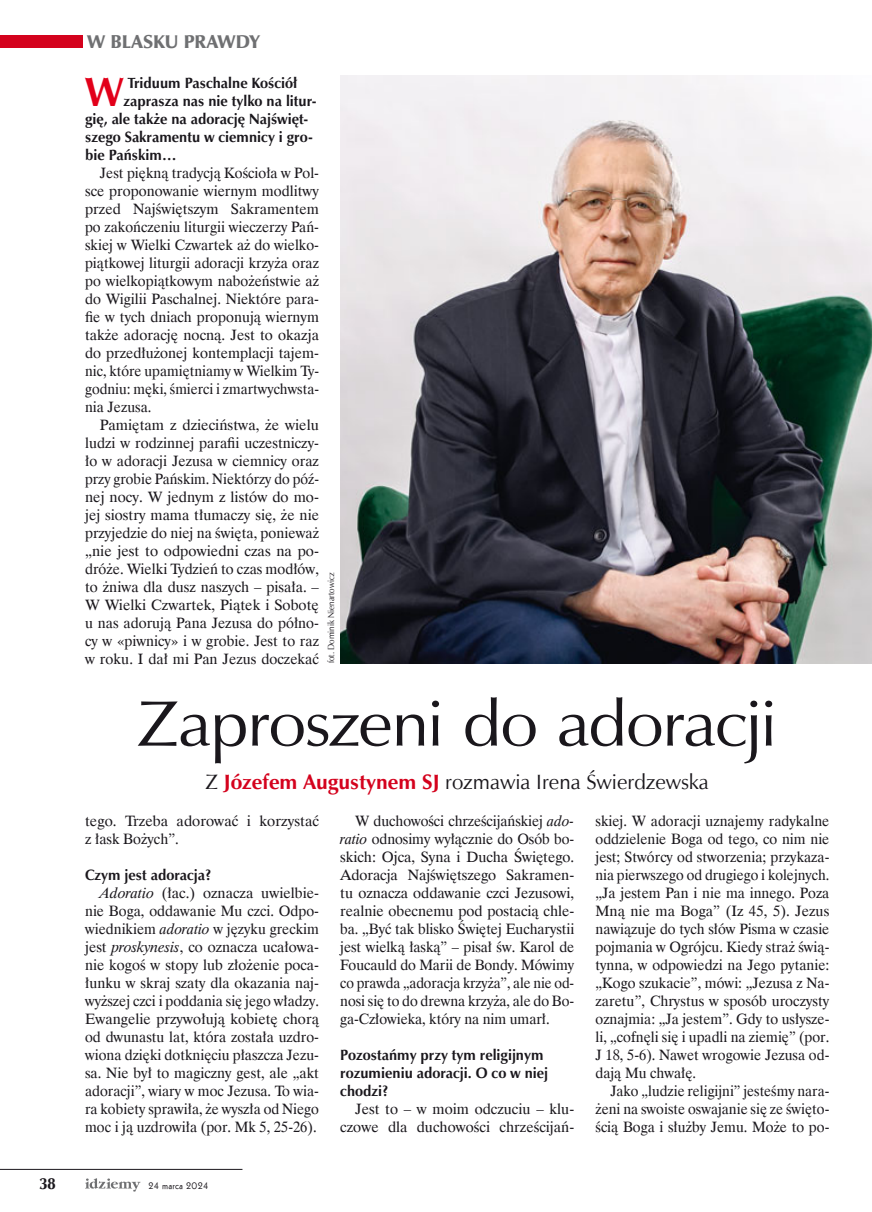
<style>
.page{position:relative;width:872px;height:1212px;background:#fff}
.page>*{position:absolute;margin:0;border:0;box-sizing:border-box;transform-origin:0 0}
.t1{font:64.8px "Zapf Humnst EU";letter-spacing:-.02em;color:#1a171c;scale:1.06 1}
.t2{font:700 41.4px "Zapf Humnst EU";color:#e2001a;scale:.96 1}
.t3{font:21px "Zapf Humnst EU";color:#1a171c}
.t4{font:18.75px "Zapf Humnst Ult EU";color:#6f7072}
.t5{font:16.5px "Zapf Humnst Ult EU";color:#1a171c;scale:.9 1}
.t6{font:15px/18px "Dutch 801 EU";color:#1a171c;text-align:justify;scale:.96 1}
.t7{font:15px/18px "Dutch 801 EU";color:#1a171c}
.t8{font:700 15px "Zapf Humnst EU";color:#1a171c;scale:.96 1}
.t9{font:15px "Dutch 801 EU";color:#1a171c;scale:.95 1}
.t10{font:15px "Dutch 801 EU";color:#1a171c;scale:.94 1}
.t11{font:10.5px "Geometric 231 EU";letter-spacing:.005em;color:#1a171c}
.t12{font:9px "Zapf Humnst EU";color:#1a171c;scale:.9 1}
.s1{font-weight:700;color:#d4021d}
.s2{font-style:italic}
</style>
<div class="page">
<svg style="left:85px;top:1178px;width:56px;height:13px"></svg>
<hr style="left:0;top:1169px;width:242px;height:1px;background:#1a171c">
<div style="left:0;top:35px;width:83px;height:13px;background:#d4021d"></div>
<img style="left:340px;top:75px;width:532px;height:588px">
<p class="t4" style="left:87px;top:30px;width:174px">W BLASKU PRAWDY</p>
<p class="t2" style="left:85px;top:66px;width:41px">W</p>
<p class="t8" style="left:127px;top:73px;width:179px">Triduum Paschalne Kościół</p>
<p class="t8" style="left:123px;top:91px;width:203px">zaprasza nas nie tylko na litur-</p>
<p class="t8" style="left:85px;top:109px;width:234px">gię, ale także na adorację Najświęt-</p>
<p class="t8" style="left:85px;top:127px;width:239px">szego Sakramentu w ciemnicy i gro-</p>
<p class="t8" style="left:85px;top:145px;width:97px">bie Pańskim…</p>
<p class="t6" style="left:100px;top:163px;width:230px">Jest piękną tradycją Kościoła w Pol-</p>
<p class="t7" style="left:85px;top:181px;width:235px">sce proponowanie wiernym modlitwy</p>
<p class="t7" style="left:85px;top:199px;width:235px">przed Najświętszym Sakramentem</p>
<p class="t6" style="left:85px;top:217px;width:245px">po zakończeniu liturgii wieczerzy Pań-</p>
<p class="t6" style="left:85px;top:235px;width:245px">skiej w Wielki Czwartek aż do wielko-</p>
<p class="t6" style="left:85px;top:253px;width:245px">piątkowej liturgii adoracji krzyża oraz</p>
<p class="t6" style="left:85px;top:271px;width:245px">po wielkopiątkowym nabożeństwie aż</p>
<p class="t7" style="left:85px;top:289px;width:235px">do Wigilii Paschalnej. Niektóre para-</p>
<p class="t7" style="left:85px;top:307px;width:235px">fie w tych dniach proponują wiernym</p>
<p class="t7" style="left:85px;top:325px;width:235px">także adorację nocną. Jest to okazja</p>
<p class="t7" style="left:85px;top:343px;width:235px">do przedłużonej kontemplacji tajem-</p>
<p class="t9" style="left:85px;top:361px;width:248px">nic, które upamiętniamy w Wielkim Ty-</p>
<p class="t9" style="left:85px;top:379px;width:248px">godniu: męki, śmierci i zmartwychwsta-</p>
<p class="t6" style="left:85px;top:397px;width:71px">nia Jezusa.</p>
<p class="t7" style="left:100px;top:415px;width:220px">Pamiętam z dzieciństwa, że wielu</p>
<p class="t7" style="left:85px;top:433px;width:235px">ludzi w rodzinnej parafii uczestniczy-</p>
<p class="t7" style="left:85px;top:451px;width:235px">ło w adoracji Jezusa w ciemnicy oraz</p>
<p class="t10" style="left:85px;top:469px;width:250px">przy grobie Pańskim. Niektórzy do póź-</p>
<p class="t7" style="left:85px;top:487px;width:235px">nej nocy. W jednym z listów do mo-</p>
<p class="t7" style="left:85px;top:505px;width:235px">jej siostry mama tłumaczy się, że nie</p>
<p class="t7" style="left:85px;top:523px;width:235px">przyjedzie do niej na święta, ponieważ</p>
<p class="t7" style="left:85px;top:541px;width:235px">„nie jest to odpowiedni czas na po-</p>
<p class="t7" style="left:85px;top:559px;width:235px">dróże. Wielki Tydzień to czas modłów,</p>
<p class="t7" style="left:85px;top:577px;width:235px">to żniwa dla dusz naszych – pisała. –</p>
<p class="t7" style="left:85px;top:595px;width:235px">W Wielki Czwartek, Piątek i Sobotę</p>
<p class="t7" style="left:85px;top:613px;width:235px">u nas adorują Pana Jezusa do półno-</p>
<p class="t7" style="left:85px;top:631px;width:235px">cy w «piwnicy» i w grobie. Jest to raz</p>
<p class="t7" style="left:85px;top:649px;width:235px">w roku. I dał mi Pan Jezus doczekać</p>
<p class="t12" style="left:326px;top:663px;width:102px;rotate:-90deg">fot. Dominik Nienartowicz</p>
<p class="t1" style="left:137px;top:683px;width:605px">Zaproszeni do adoracji</p>
<p class="t3" style="left:206px;top:769px;width:505px">Z <span class="s1">Józefem Augustynem SJ</span> rozmawia Irena Świerdzewska</p>
<p class="t7" style="left:85px;top:811px;width:235px">tego. Trzeba adorować i korzystać z łask Bożych”.</p>
<p class="t8" style="left:85px;top:865px;width:133px">Czym jest adoracja?</p>
<p class="t7" style="left:100px;top:883px;width:220px"><span class="s2">Adoratio</span> (łac.) oznacza uwielbie-</p>
<p class="t6" style="left:85px;top:901px;width:245px">nie Boga, oddawanie Mu czci. Odpo-</p>
<p class="t6" style="left:85px;top:919px;width:245px">wiednikiem <span class="s2">adoratio</span> w języku greckim</p>
<p class="t7" style="left:85px;top:937px;width:235px">jest <span class="s2">proskynesis</span>, co oznacza ucałowa-</p>
<p class="t7" style="left:85px;top:955px;width:235px">nie kogoś w stopy lub złożenie poca-</p>
<p class="t7" style="left:85px;top:973px;width:235px">łunku w skraj szaty dla okazania naj-</p>
<p class="t6" style="left:85px;top:991px;width:245px">wyższej czci i poddania się jego władzy.</p>
<p class="t7" style="left:85px;top:1009px;width:235px">Ewangelie przywołują kobietę chorą</p>
<p class="t6" style="left:85px;top:1027px;width:245px">od dwunastu lat, która została uzdro-</p>
<p class="t6" style="left:85px;top:1045px;width:245px">wiona dzięki dotknięciu płaszcza Jezu-</p>
<p class="t7" style="left:85px;top:1063px;width:235px">sa. Nie był to magiczny gest, ale „akt</p>
<p class="t6" style="left:85px;top:1081px;width:245px">adoracji”, wiary w moc Jezusa. To wia-</p>
<p class="t6" style="left:85px;top:1099px;width:245px">ra kobiety sprawiła, że wyszła od Niego</p>
<p class="t6" style="left:85px;top:1117px;width:243px">moc i ją uzdrowiła (por. Mk 5, 25-26).</p>
<p class="t5" style="left:39px;top:1173px;width:20px">38</p>
<p class="t11" style="left:148px;top:1178px;width:62px">24 marca 2024</p>
<p class="t6" style="left:340px;top:811px;width:245px;text-indent:15px">W duchowości chrześcijańskiej <span class="s2">ado&shy;ratio</span> odnosimy wyłącznie do Osób bo&shy;skich: Ojca, Syna i Ducha Świętego.<br>Adoracja Najświętszego Sakramen&shy;tu oznacza oddawanie czci Jezusowi, realnie obecnemu pod postacią chle&shy;ba. „Być tak blisko Świętej Eucharystii jest wielką łaską” – pisał św. Karol de Foucauld do Marii de Bondy. Mówimy co prawda „adoracja krzyża”, ale nie od&shy;nosi się to do drewna krzyża, ale do Bo&shy;ga-Człowieka, który na nim umarł.</p>
<p class="t8" style="left:340px;top:1045px;width:213px">Pozostańmy przy tym religijnym</p>
<p class="t8" style="left:340px;top:1063px;width:218px">rozumieniu adoracji. O co w niej</p>
<p class="t8" style="left:340px;top:1081px;width:52px">chodzi?</p>
<p class="t7" style="left:355px;top:1099px;width:220px">Jest to – w moim odczuciu – klu-</p>
<p class="t7" style="left:340px;top:1117px;width:235px">czowe dla duchowości chrześcijań-</p>
<p class="t6" style="left:595px;top:811px;width:245px">skiej. W adoracji uznajemy radykalne</p>
<p class="t6" style="left:595px;top:829px;width:245px">oddzielenie Boga od tego, co nim nie</p>
<p class="t6" style="left:595px;top:847px;width:245px">jest; Stwórcy od stworzenia; przykaza-</p>
<p class="t9" style="left:595px;top:865px;width:248px">nia pierwszego od drugiego i kolejnych.</p>
<p class="t6" style="left:595px;top:883px;width:245px">„Ja jestem Pan i nie ma innego. Poza</p>
<p class="t7" style="left:595px;top:901px;width:235px">Mną nie ma Boga” (Iz 45, 5). Jezus</p>
<p class="t6" style="left:595px;top:919px;width:245px">nawiązuje do tych słów Pisma w czasie</p>
<p class="t6" style="left:595px;top:937px;width:245px">pojmania w Ogrójcu. Kiedy straż świą-</p>
<p class="t6" style="left:595px;top:955px;width:245px">tynna, w odpowiedzi na Jego pytanie:</p>
<p class="t6" style="left:595px;top:973px;width:245px">„Kogo szukacie”, mówi: „Jezusa z Na-</p>
<p class="t7" style="left:595px;top:991px;width:235px">zaretu”, Chrystus w sposób uroczysty</p>
<p class="t6" style="left:595px;top:1009px;width:245px">oznajmia: „Ja jestem”. Gdy to usłysze-</p>
<p class="t6" style="left:595px;top:1027px;width:245px">li, „cofnęli się i upadli na ziemię” (por.</p>
<p class="t6" style="left:595px;top:1045px;width:245px">J 18, 5-6). Nawet wrogowie Jezusa od-</p>
<p class="t6" style="left:595px;top:1063px;width:106px">dają Mu chwałę.</p>
<p class="t9" style="left:610px;top:1081px;width:232px">Jako „ludzie religijni” jesteśmy nara-</p>
<p class="t9" style="left:595px;top:1099px;width:248px">żeni na swoiste oswajanie się ze święto-</p>
<p class="t6" style="left:595px;top:1117px;width:245px">ścią Boga i służby Jemu. Może to po-</p>
</div>
